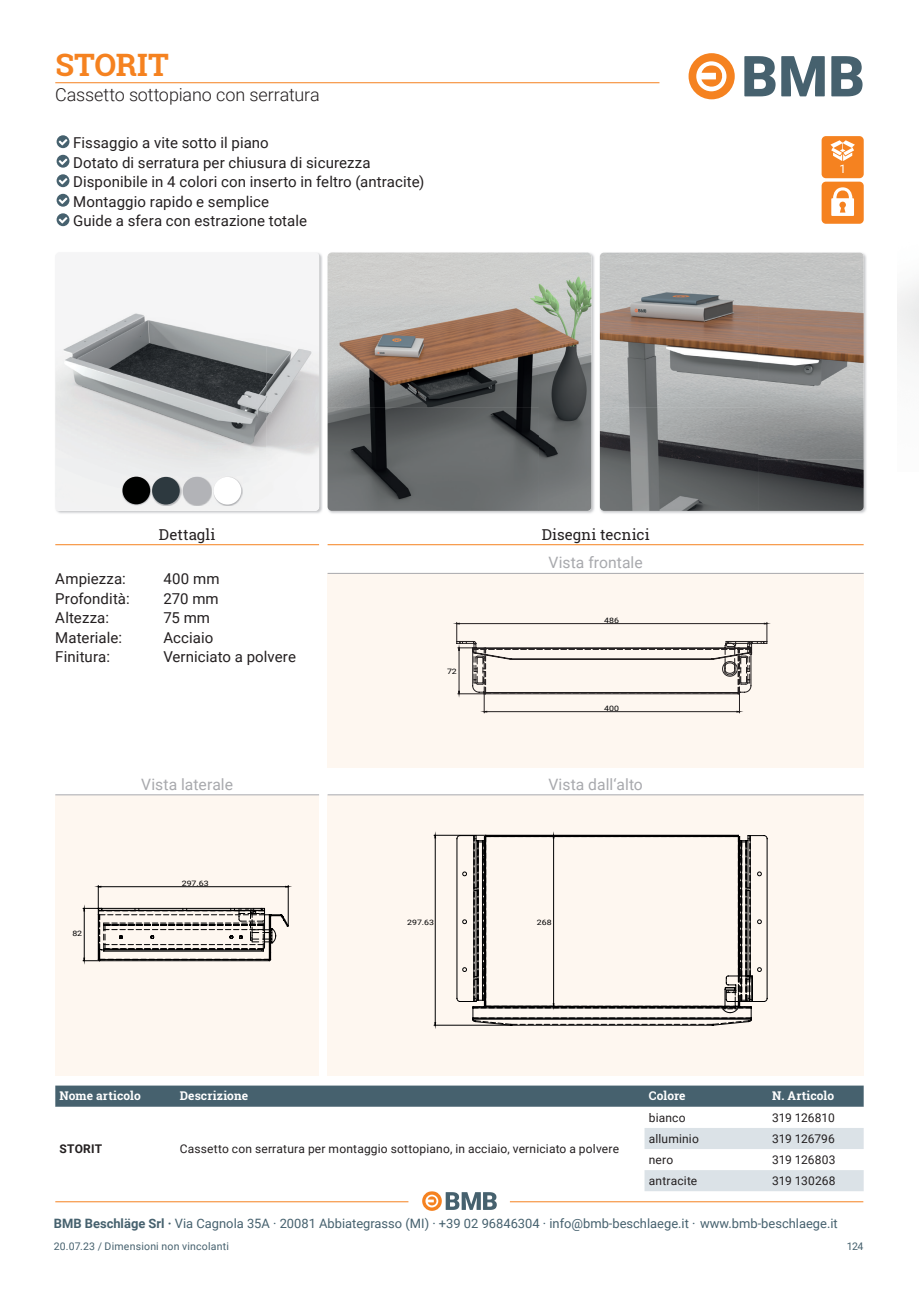
<style>
.page{position:relative;width:919px;height:1289px;background:#fff}
.page>*{position:absolute;margin:0;border:0;box-sizing:border-box;transform-origin:0 0}
.t1{font:700 30.9px "Roboto Slab";color:#f58220}
.t2{font:300 18px "Roboto";letter-spacing:-.01em;color:#231f20}
.t3{font:15.6px "Roboto";color:#a8a9ad}
.t4{font:15px/19.5px "Roboto";letter-spacing:.005em;color:#231f20}
.t5{font:15px "Roboto Slab";letter-spacing:.005em;color:#231f20}
.t6{font:12.9px "Roboto";color:#46616e}
.t7{font:12px "Roboto";letter-spacing:.015em;color:#231f20}
.t8{font:700 12px "Roboto Slab";letter-spacing:.005em;color:#fff}
.t9{font:700 12px "Roboto";letter-spacing:.02em;color:#231f20}
.t10{font:11.7px "Roboto";color:#fff}
.t11{font:10.5px "Roboto";letter-spacing:.02em;color:#46616e}
.t12{font:7.35px "Roboto";color:#000001;scale:1.18 1}
.s1{font-weight:700}
</style>
<div class="page">
<hr style="left:55px;top:82px;width:604px;height:1px;background:#f58220">
<svg style="left:744px;top:56px;width:80px;height:40px"></svg>
<svg style="left:831px;top:56px;width:31px;height:40px"></svg>
<svg style="left:688px;top:53px;width:46px;height:46px"></svg>
<hr style="left:55px;top:1201px;width:353px;height:1px;background:#f58220">
<hr style="left:510px;top:1201px;width:353px;height:1px;background:#f58220">
<svg style="left:422px;top:1191px;width:75px;height:19px"></svg>
<img style="left:56px;top:253px;width:266px;height:261px">
<img style="left:55px;top:253px;width:264px;height:257px">
<img style="left:329px;top:253px;width:266px;height:261px">
<img style="left:327px;top:252px;width:264px;height:259px">
<img style="left:599px;top:253px;width:268px;height:261px">
<img style="left:600px;top:252px;width:263px;height:259px">
<div style="left:821px;top:136px;width:42px;height:42px;background:#f58220;border-radius:4px"></div>
<svg style="left:830px;top:140px;width:24px;height:21px"></svg>
<div style="left:55px;top:794px;width:264px;height:281px;background:#fef7f0"></div>
<div style="left:327px;top:573px;width:536px;height:194px;background:#fef7f0"></div>
<svg style="left:456px;top:622px;width:311px;height:91px"></svg>
<div style="left:327px;top:794px;width:536px;height:281px;background:#fef7f0"></div>
<svg style="left:83px;top:885px;width:206px;height:76px"></svg>
<svg style="left:456px;top:834px;width:311px;height:188px"></svg>
<svg style="left:434px;top:835px;width:317px;height:190px"></svg>
<div style="left:821px;top:182px;width:42px;height:42px;background:#f58220;border-radius:4px"></div>
<svg style="left:831px;top:187px;width:23px;height:29px"></svg>
<img style="left:183px;top:476px;width:59px;height:30px">
<div style="left:183px;top:477px;width:27px;height:27px;background:#b2b3b7;border-radius:50%"></div>
<div style="left:213px;top:477px;width:28px;height:27px;background:#fff;border-radius:50%"></div>
<img style="left:122px;top:476px;width:59px;height:30px">
<div style="left:122px;top:476px;width:28px;height:28px;background:#000100;border-radius:50%"></div>
<div style="left:152px;top:477px;width:28px;height:27px;background:#2d393f;border-radius:50%"></div>
<svg style="left:57px;top:135px;width:12px;height:13px"></svg>
<svg style="left:57px;top:155px;width:12px;height:13px"></svg>
<svg style="left:57px;top:174px;width:12px;height:13px"></svg>
<svg style="left:57px;top:194px;width:12px;height:13px"></svg>
<svg style="left:57px;top:213px;width:12px;height:13px"></svg>
<hr style="left:55px;top:544px;width:264px;height:1px;background:#f58220">
<div style="left:55px;top:1085px;width:808px;height:21px;background:#46616e"></div>
<svg style="left:55px;top:1106px;width:808px;height:1px"></svg>
<svg style="left:644px;top:1128px;width:219px;height:63px"></svg>
<hr style="left:327px;top:573px;width:536px;height:1px;background:#a8a9ad">
<hr style="left:55px;top:794px;width:264px;height:1px;background:#a8a9ad">
<hr style="left:327px;top:794px;width:536px;height:1px;background:#a8a9ad">
<hr style="left:327px;top:544px;width:536px;height:1px;background:#f58220">
<h1 class="t1" style="left:55px;top:44px;width:115px">STORIT</h1>
<p class="t2" style="left:55px;top:82px;width:266px">Cassetto sottopiano con serratura</p>
<p class="t4" style="left:73px;top:132px;width:353px">Fissaggio a vite sotto il piano<br>Dotato di serratura per chiusura di sicurezza Disponibile in 4 colori con inserto in feltro (antracite)<br>Montaggio rapido e semplice<br>Guide a sfera con estrazione totale</p>
<p class="t5" style="left:159px;top:524px;width:58px">Dettagli</p>
<p class="t4" style="left:55px;top:568px;width:72px">Ampiezza:</p>
<p class="t4" style="left:163px;top:568px;width:58px">400 mm</p>
<p class="t4" style="left:55px;top:588px;width:76px">Profondità:</p>
<p class="t4" style="left:163px;top:588px;width:57px">270 mm</p>
<p class="t4" style="left:55px;top:607px;width:55px">Altezza:</p>
<p class="t4" style="left:163px;top:607px;width:48px">75 mm</p>
<p class="t4" style="left:55px;top:627px;width:68px">Materiale:</p>
<p class="t4" style="left:163px;top:627px;width:51px">Acciaio</p>
<p class="t4" style="left:55px;top:646px;width:56px">Finitura:</p>
<p class="t4" style="left:163px;top:646px;width:134px">Verniciato a polvere</p>
<p class="t12" style="left:447px;top:666px;width:10px">72</p>
<p class="t5" style="left:541px;top:524px;width:109px">Disegni tecnici</p>
<p class="t3" style="left:548px;top:551px;width:96px">Vista frontale</p>
<p class="t12" style="left:604px;top:614px;width:14px">486</p>
<p class="t12" style="left:604px;top:702px;width:14px">400</p>
<p class="t3" style="left:141px;top:773px;width:93px">Vista laterale</p>
<p class="t3" style="left:548px;top:773px;width:96px">Vista dall‘alto</p>
<p class="t12" style="left:72px;top:928px;width:10px">82</p>
<p class="t12" style="left:182px;top:877px;width:24px">297.63</p>
<p class="t12" style="left:407px;top:916px;width:24px">297.63</p>
<p class="t12" style="left:537px;top:916px;width:14px">268</p>
<p class="t10" style="left:839px;top:161px;width:8px">1</p>
<p class="t8" style="left:60px;top:1087px;width:83px">Nome articolo</p>
<p class="t8" style="left:180px;top:1087px;width:70px">Descrizione</p>
<p class="t8" style="left:648px;top:1087px;width:38px">Colore</p>
<p class="t8" style="left:772px;top:1087px;width:64px">N. Articolo</p>
<p class="t9" style="left:60px;top:1140px;width:44px">STORIT</p>
<p class="t7" style="left:180px;top:1140px;width:441px">Cassetto con serratura per montaggio sottopiano, in acciaio, verniciato a polvere</p>
<p class="t7" style="left:648px;top:1108px;width:38px">bianco</p>
<p class="t7" style="left:772px;top:1108px;width:64px">319 126810</p>
<p class="t7" style="left:648px;top:1130px;width:52px">alluminio</p>
<p class="t7" style="left:772px;top:1130px;width:64px">319 126796</p>
<p class="t7" style="left:648px;top:1151px;width:26px">nero</p>
<p class="t7" style="left:772px;top:1151px;width:65px">319 126803</p>
<p class="t7" style="left:648px;top:1172px;width:50px">antracite</p>
<p class="t7" style="left:772px;top:1172px;width:65px">319 130268</p>
<p class="t6" style="left:54px;top:1214px;width:785px"><span class="s1">BMB Beschläge Srl ·</span> Via Cagnola 35A · 20081 Abbiategrasso (MI) · +39 02 96846304 · info@bmb-beschlaege.it · www.bmb-beschlaege.it</p>
<p class="t11" style="left:54px;top:1238px;width:177px">20.07.23 / Dimensioni non vincolanti</p>
<p class="t11" style="left:846px;top:1238px;width:18px">124</p>
</div>
